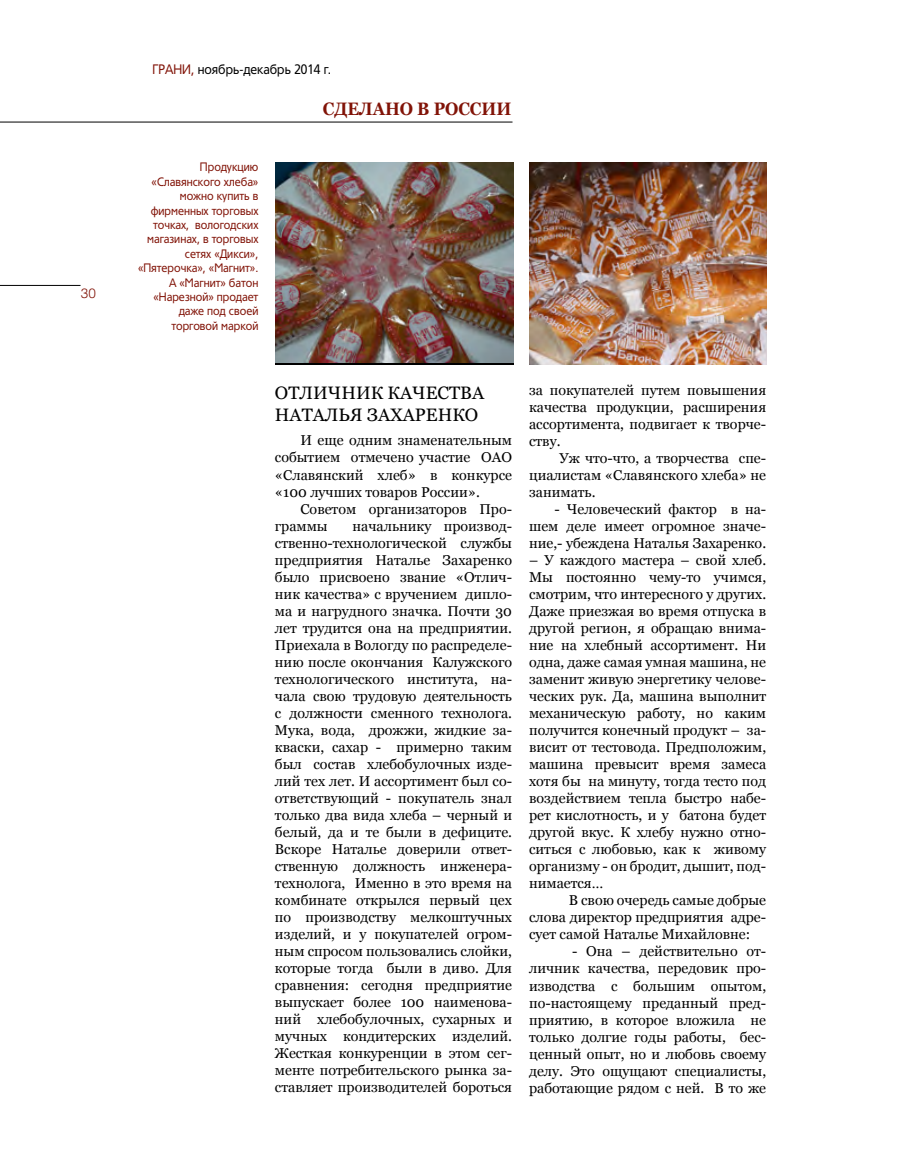
<style>
.page{position:relative;width:915px;height:1170px;background:#fff}
.page>*{position:absolute;margin:0;border:0;box-sizing:border-box;transform-origin:0 0}
.t1{font:18px/21.6px "Georgia";color:#000}
.t2{font:700 18px "Georgia";color:#811307;scale:.9 1}
.t3{font:14.25px/17px "Georgia";color:#000;text-align:justify}
.t4{font:13.5px "Tornado Cyr";color:#000;scale:.9 1}
.t5{font:300 13.5px "Helios";color:#811307}
.t6{font:12px/14.4px "Tornado Cyr";color:#811307;text-align:right;scale:.9 1}
.s1{color:#811307}
</style>
<div class="page">
<hr style="left:0;top:122px;width:512px;height:1px;background:#000">
<hr style="left:0;top:285px;width:80px;height:1px;background:#000">
<img style="left:275px;top:162px;width:238px;height:200px">
<img style="left:529px;top:162px;width:237px;height:203px">
<p class="t5" style="left:81px;top:285px;width:17px">30</p>
<p class="t4" style="left:152px;top:62px;width:200px"><span class="s1">Грани,</span> ноябрь-декабрь 2014 г.</p>
<p class="t2" style="left:323px;top:97px;width:211px">Сделано в России</p>
<p class="t6" style="left:138px;top:160px;width:135px">Продукцию «Славянского хлеба» можно купить в фирменных торговых точках, вологодских магазинах, в торговых сетях «Дикси», «Пятерочка», «Магнит».<br>А «Магнит» батон «Нарезной» продает даже под своей торговой маркой</p>
<p class="t1" style="left:275px;top:382px;width:210px">Отличн ик качества<br>Наталья Захарен ко</p>
<p class="t3" style="left:275px;top:432px;width:238px;text-align:left;text-indent:26px">И еще одним знаменательным событием отмечено участие ОАО «Славянский хлеб» в конкурсе «100 лучших товаров России».</p>
<p class="t3" style="left:275px;top:500px;width:238px;text-indent:26px">Советом организаторов Про&shy;граммы</p>
<p class="t3" style="left:275px;top:517px;width:238px;text-indent:77px">начальнику производ&shy;ственно-технологической службы предприятия Наталье Захаренко было присвоено звание «Отлич&shy;ник качества» с вручением дипло&shy;ма и нагрудного значка. Почти 30 лет трудится она на предприятии.<br>Приехала в Вологду по распределе&shy;нию после окончания Калужского технологического института, на&shy;чала свою трудовую деятельность с должности сменного технолога.<br>Мука, вода, дрожжи, жидкие за&shy;кваски, сахар - примерно таким был состав хлебобулочных изде&shy;лий тех лет. И ассортимент был со&shy;ответствующий - покупатель знал только два вида хлеба – черный и белый, да и те были в дефиците.<br>Вскоре Наталье доверили ответ&shy;ственную должность инженера&shy;технолога, Именно в это время на комбинате открылся первый цех по производству мелкоштучных изделий, и у покупателей огром&shy;ным спросом пользовались слойки, которые тогда были в диво. Для сравнения: сегодня предприятие выпускает более 100 наименова&shy;ний хлебобулочных, сухарных и мучных кондитерских изделий.<br>Жесткая конкуренции в этом сег&shy;менте потребительского рынка за&shy;ставляет производителей бороться</p>
<p class="t3" style="left:529px;top:381px;width:238px">за покупателей путем повышения качества продукции, расширения ассортимента, подвигает к творче&shy;ству.</p>
<p class="t3" style="left:529px;top:449px;width:238px;text-indent:30px">Уж что-что, а творчества спе&shy;циалистам «Славянского хлеба» не занимать.</p>
<p class="t3" style="left:529px;top:500px;width:238px;text-indent:26px">- Человеческий фактор в на&shy;шем деле имеет огромное значе&shy;ние,- убеждена Наталья Захаренко.</p>
<p class="t3" style="left:529px;top:551px;width:239px">– У каждого мастера – свой хлеб.<br>Мы постоянно чему-то учимся, смотрим, что интересного у других.<br>Даже приезжая во время отпуска в другой регион, я обращаю внима&shy;ние на хлебный ассортимент. Ни одна, даже самая умная машина, не заменит живую энергетику челове&shy;ческих рук. Да, машина выполнит механическую работу, но каким получится конечный продукт – за&shy;висит от тестовода. Предположим, машина превысит время замеса хотя бы на минуту, тогда тесто под воздействием тепла быстро набе&shy;рет кислотность, и у батона будет другой вкус. К хлебу нужно отно&shy;ситься с любовью, как к живому организму - он бродит, дышит, под&shy;нимается…</p>
<p class="t3" style="left:529px;top:892px;width:238px;text-indent:40px">В свою очередь самые добрые слова директор предприятия адре&shy;сует самой Наталье Михайловне:</p>
<p class="t3" style="left:529px;top:943px;width:239px;text-indent:43px">- Она – действительно от&shy;личник качества, передовик про&shy;изводства с большим опытом, по-настоящему преданный пред&shy;приятию, в которое вложила не только долгие годы работы, бес&shy;ценный опыт, но и любовь своему делу. Это ощущают специалисты, работающие рядом с ней. В то же</p>
</div>
